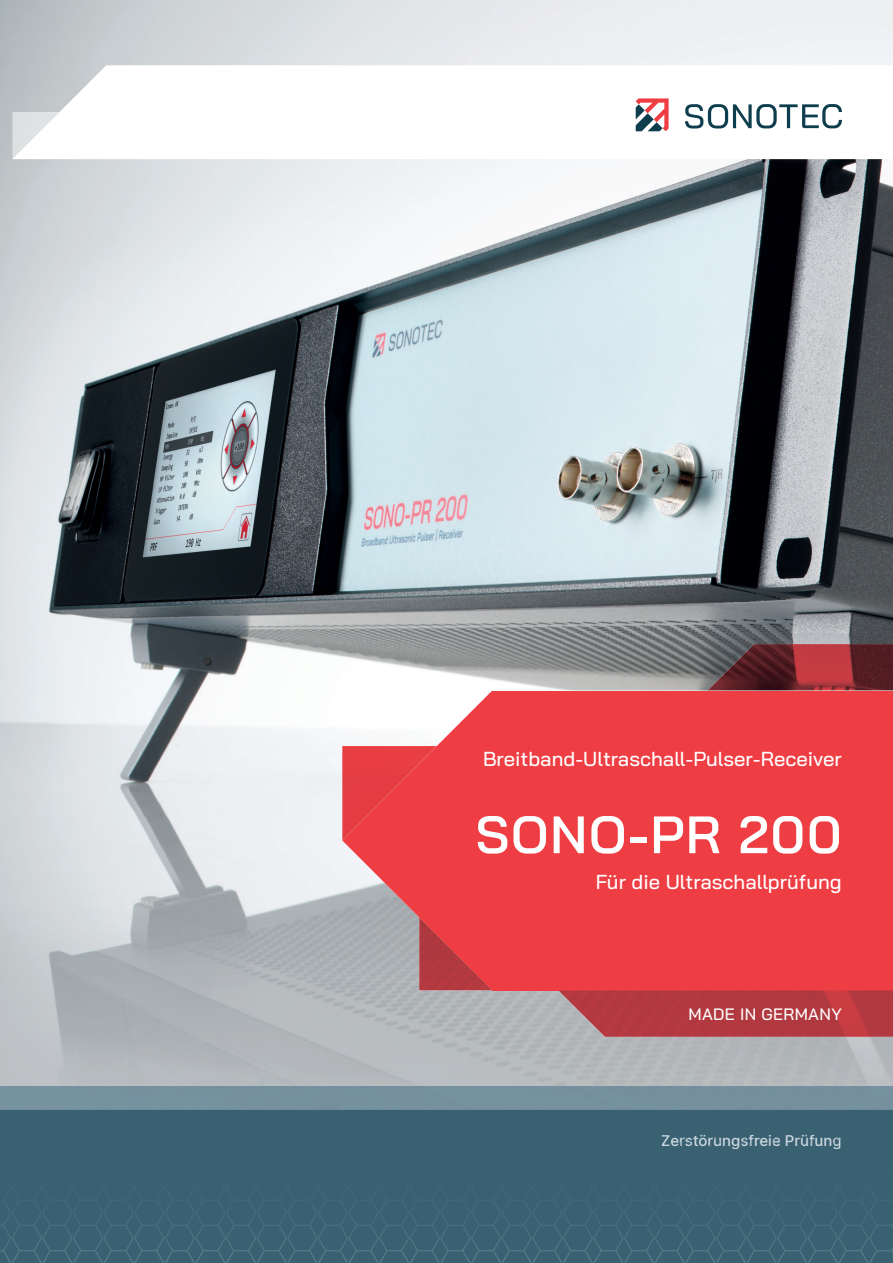
<style>
.page{position:relative;width:893px;height:1263px;background:#fff}
.page>*{position:absolute;margin:0;border:0;box-sizing:border-box;transform-origin:0 0}
.t1{font:600 52.5px "Bai Jamjuree";letter-spacing:.03em;color:#fff}
.t2{font:500 20.25px "Bai Jamjuree";color:#fff}
.t3{font:500 16.5px "Bai Jamjuree";letter-spacing:.02em;color:#fff}
.t4{font:500 15px "Inter";color:#ccd8df}
</style>
<div class="page">
<img style="left:0;top:0;width:893px;height:1110px">
<svg style="left:342px;top:690px;width:150px;height:301px"></svg>
<img style="left:342px;top:746px;width:95px;height:94px">
<svg style="left:419px;top:917px;width:73px;height:73px;background:#cf3b42"></svg>
<div style="left:492px;top:690px;width:401px;height:300px;background:#ee3d43"></div>
<img style="left:558px;top:990px;width:335px;height:47px">
<img style="left:708px;top:644px;width:185px;height:46px">
<svg style="left:13px;top:66px;width:880px;height:93px"></svg>
<svg style="left:13px;top:112px;width:113px;height:47px"></svg>
<svg style="left:636px;top:98px;width:33px;height:33px"></svg>
<svg style="left:685px;top:104px;width:157px;height:25px"></svg>
<div style="left:0;top:1110px;width:893px;height:153px;background:#3a6172"></div>
<p class="t2" style="left:483px;top:747px;width:360px">Breitband-Ultraschall-Pulser-Receiver</p>
<h1 class="t1" style="left:475px;top:804px;width:368px">SONO-PR 200</h1>
<p class="t2" style="left:596px;top:870px;width:247px">Für die Ultraschallprüfung</p>
<p class="t3" style="left:689px;top:1004px;width:155px">MADE IN GERMANY</p>
<p class="t4" style="left:661px;top:1129px;width:182px">Zerstörungsfreie Prüfung</p>
</div>
